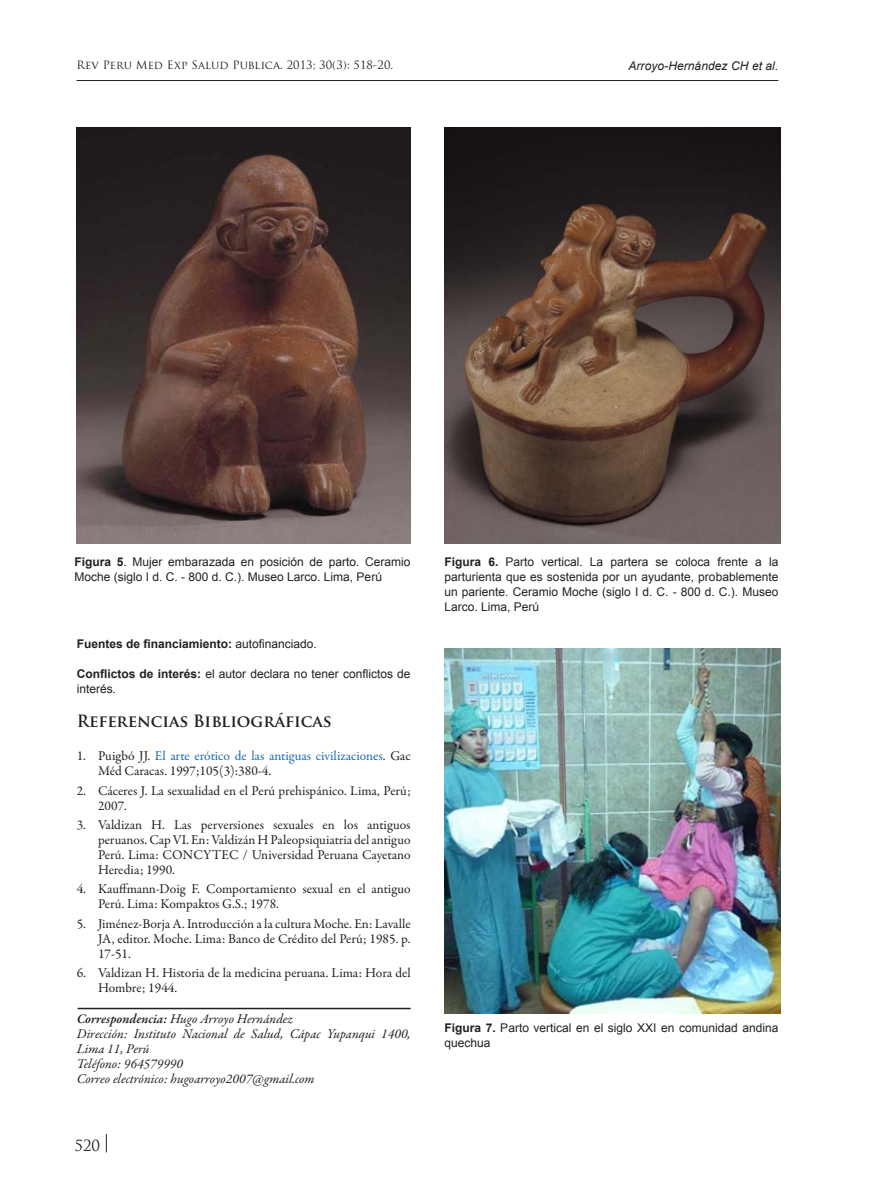
<style>
.page{position:relative;width:872px;height:1183px;background:#fff}
.page>*{position:absolute;margin:0;border:0;box-sizing:border-box;transform-origin:0 0}
.t1{font:700 16.5px "Trajan Pro";letter-spacing:-.01em;color:#231f20}
.t2{font:15px "Trajan Pro";color:#231f20}
.t3{font:13.5px/15px "Garamond Premr Pro";color:#231f20}
.t4{font:italic 13.5px/15px "Garamond Premr Pro";color:#231f20}
.t5{font:12px/15px "Arial";color:#231f20}
.t6{font:700 12px "Arial";color:#231f20}
.t7{font:italic 12px "Arial";letter-spacing:.005em;color:#231f20}
.t8{font:11.25px "Trajan Pro";letter-spacing:.005em;color:#231f20}
.s1{font-weight:700}
.s2{font-weight:400}
.s3{font-style:italic}
.s4{color:#1768b4}
.s5{font-weight:600}
</style>
<div class="page">
<hr style="left:77px;top:80px;width:701px;height:1px;background:#231f20">
<svg style="left:106px;top:1134px;width:1px;height:17px"></svg>
<img style="left:444px;top:128px;width:336px;height:415px">
<img style="left:444px;top:648px;width:336px;height:364px">
<img style="left:77px;top:128px;width:333px;height:415px">
<hr style="left:78px;top:1007px;width:332px;height:1px;background:#231f20">
<p class="t8" style="left:77px;top:58px;width:318px">Rev Peru Med Exp Salud Publica. 2013; 30(3): 518-20.</p>
<p class="t7" style="left:628px;top:58px;width:151px">Arroyo-Hernández CH et al.</p>
<p class="t5" style="left:74px;top:554px;width:337px"><span class="s1">Figura 5</span>. Mujer embarazada en posición de parto. Ceramio<br>Moche (siglo I d. C. - 800 d. C.). Museo Larco. Lima, Perú</p>
<p class="t5" style="left:444px;top:554px;width:335px;text-align:justify"><span class="s1">Figura 6.</span> Parto vertical. La partera se coloca frente a la parturienta que es sostenida por un ayudante, probablemente un pariente. Ceramio Moche (siglo I d. C. - 800 d. C.). Museo Larco. Lima, Perú</p>
<p class="t6" style="left:77px;top:635px;width:242px">Fuentes de financiamiento: <span class="s2">autofinanciado.</span></p>
<p class="t5" style="left:77px;top:665px;width:335px"><span class="s1">Conflictos de interés:</span> el autor declara no tener conflictos de interés<span class="s3">.</span></p>
<p class="t1" style="left:77px;top:711px;width:256px">Referencias Bibliográficas</p>
<p class="t3" style="left:98px;top:748px;width:314px;text-indent:-21px">1. Puigbó JJ. <span class="s4">El arte erótico de las antiguas civilizaciones</span>. Gac<br>Méd Caracas. 1997;105(3):380-4.</p>
<p class="t3" style="left:98px;top:783px;width:314px;text-indent:-21px">2. Cáceres J. La sexualidad en el Perú prehispánico. Lima, Perú;<br>2007.</p>
<p class="t3" style="left:98px;top:817px;width:314px;text-align:justify;text-indent:-21px">3. Valdizan H. Las perversiones sexuales en los antiguos peruanos. Cap VI. En: Valdizán H Paleopsiquiatria del antiguo Perú. Lima: CONCYTEC / Universidad Peruana Cayetano Heredia; 1990.</p>
<p class="t3" style="left:98px;top:881px;width:314px;text-indent:-21px">4. Kauffmann-Doig F. Comportamiento sexual en el antiguo<br>Perú. Lima: Kompaktos G.S.; 1978.</p>
<p class="t3" style="left:98px;top:915px;width:314px;text-align:justify;text-indent:-21px">5. Jiménez-Borja A. Introducción a la cultura Moche. En: Lavalle JA, editor. Moche. Lima: Banco de Crédito del Perú; 1985. p.<br>17-51.</p>
<p class="t3" style="left:98px;top:965px;width:314px;text-indent:-21px">6. Valdizan H. Historia de la medicina peruana. Lima: Hora del<br>Hombre; 1944.</p>
<p class="t4" style="left:77px;top:1011px;width:218px"><span class="s5">Correspondencia:</span> Hugo Arroyo Hernández</p>
<p class="t4" style="left:77px;top:1026px;width:335px">Dirección: Instituto Nacional de Salud, Cápac Yupanqui 1400,<br>Lima 11, Perú</p>
<p class="t4" style="left:77px;top:1056px;width:108px">Teléfono: 964579990</p>
<p class="t4" style="left:77px;top:1071px;width:239px">Correo electrónico: hugoarroyo2007@gmail.com</p>
<p class="t2" style="left:74px;top:1135px;width:27px">520</p>
<p class="t5" style="left:444px;top:1019px;width:335px"><span class="s1">Figura 7.</span> Parto vertical en el siglo XXI en comunidad andina quechua</p>
</div>
